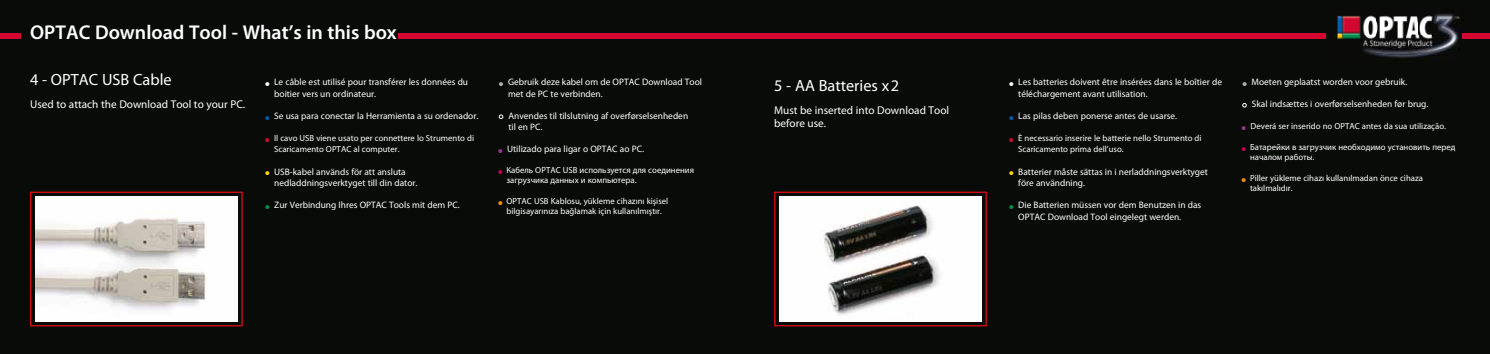
<style>
.page{position:relative;width:1490px;height:354px;background:#fff}
.page>*{position:absolute;margin:0;border:0;box-sizing:border-box;transform-origin:0 0}
.t1{font:600 20px "Myriad Pro";color:#fff}
.t2{font:16.25px "Myriad Pro";color:#fff}
.t3{font:11.25px/13.8px "Myriad Pro";color:#fff}
.t4{font:9.38px/11.5px "Myriad Pro";color:#fff}
.t5{font:8.75px/10px "Myriad Pro";color:#fff}
.s1{font-size:18.75px}
.s2{font-size:18.75px;color:#005da9}
.s3{font-size:18.75px;color:#d30630}
.s4{font-size:18.75px;color:#ffd500}
.s5{font-size:18.75px;color:#00924e}
.s6{font-size:18.75px;color:#b3b2b2}
.s7{font-size:18.75px;color:#96368b}
.s8{font-size:18.75px;color:#c60054}
.s9{font-size:18.75px;color:#f39200}
</style>
<div class="page">
<div style="left:746px;top:0;width:744px;height:354px;background:#090b09"></div>
<div style="left:746px;top:33px;width:589px;height:6px;background:#d30630"></div>
<div style="left:1462px;top:33px;width:28px;height:6px;background:#d30630"></div>
<svg style="left:1243px;top:103px;width:4px;height:4px"></svg>
<div style="left:774px;top:192px;width:213px;height:134px;border:1px solid #e30b13"></div>
<img style="left:779px;top:197px;width:203px;height:124px">
<div style="left:1326px;top:0;width:135px;height:63px;background:#090b09"></div>
<img style="left:1337px;top:13px;width:123px;height:49px">
<div style="left:0;top:0;width:746px;height:354px;background:#090b09"></div>
<svg style="left:499px;top:115px;width:4px;height:4px"></svg>
<div style="left:30px;top:192px;width:213px;height:134px;border:1px solid #e30b13"></div>
<img style="left:35px;top:197px;width:203px;height:124px">
<div style="left:399px;top:33px;width:347px;height:6px;background:#d30630"></div>
<div style="left:0;top:33px;width:20px;height:6px;background:#d30630"></div>
<h1 class="t1" style="left:30px;top:20px;width:368px">OPTAC Download Tool - What’s in this box</h1>
<h2 class="t2" style="left:30px;top:70px;width:143px">4 - OPTAC USB Cable</h2>
<p class="t3" style="left:30px;top:97px;width:217px">Used to attach the Download Tool to your PC.</p>
<p class="t4" style="left:274px;top:76px;width:195px;text-indent:-9px"><span class="s1">•</span> Le câble est utilisé pour transférer les données du boitier vers un ordinateur.</p>
<p class="t4" style="left:265px;top:110px;width:215px"><span class="s2">•</span> Se usa para conectar la Herramienta a su ordenador.</p>
<p class="t5" style="left:274px;top:132px;width:201px;line-height:11.5px;text-indent:-9px"><span class="s3">•</span> Il cavo USB viene usato per connettere lo Strumento di<br>Scaricamento OPTAC al computer.</p>
<p class="t4" style="left:274px;top:165px;width:145px;text-indent:-9px"><span class="s4">•</span> USB-kabel används för att ansluta nedladdningsverktyget till din dator.</p>
<p class="t4" style="left:265px;top:199px;width:197px"><span class="s5">•</span> Zur Verbindung Ihres OPTAC Tools mit dem PC.</p>
<p class="t4" style="left:508px;top:76px;width:196px;text-indent:-9px"><span class="s6">•</span> Gebruik deze kabel om de OPTAC Download Tool met de PC te verbinden.</p>
<p class="t4" style="left:508px;top:110px;width:181px">Anvendes til tilslutning af overførselsenheden til en PC.</p>
<p class="t4" style="left:498px;top:143px;width:148px"><span class="s7">•</span> Utilizado para ligar o OPTAC ao PC.</p>
<p class="t5" style="left:507px;top:165px;width:189px;text-indent:-9px"><span class="s8">•</span> Кабель OPTAC USB используется для соединения загрузчика данных и компьютера.</p>
<p class="t5" style="left:498px;top:196px;width:172px;text-align:center"><span class="s9">•</span> OPTAC USB Kablosu, yükleme cihazını kişisel bilgisayarınıza bağlamak için kullanılmıştır.</p>
<h2 class="t2" style="left:774px;top:76px;width:127px">5 - AA Batteries x2</h2>
<p class="t3" style="left:774px;top:103px;width:177px">Must be inserted into Download Tool before use.</p>
<p class="t4" style="left:1018px;top:76px;width:205px;text-indent:-9px"><span class="s1">•</span> Les batteries doivent être insérées dans le boîtier de téléchargement avant utilisation.</p>
<p class="t4" style="left:1009px;top:110px;width:170px"><span class="s2">•</span> Las pilas deben ponerse antes de usarse.</p>
<p class="t5" style="left:1018px;top:132px;width:185px;line-height:11.5px;text-indent:-9px"><span class="s3">•</span> È necessario inserire le batterie nello Strumento di<br>Scaricamento prima dell’uso.</p>
<p class="t4" style="left:1018px;top:165px;width:191px;text-indent:-9px"><span class="s4">•</span> Batterier måste sättas in i nerladdningsverktyget före användning.</p>
<p class="t4" style="left:1018px;top:199px;width:184px;text-indent:-9px"><span class="s5">•</span> Die Batterien müssen vor dem Benutzen in das<br>OPTAC Download Tool eingelegt werden.</p>
<p class="t4" style="left:1242px;top:76px;width:167px"><span class="s6">•</span> Moeten geplaatst worden voor gebruik.</p>
<p class="t4" style="left:1252px;top:98px;width:178px">Skal indsættes i overførselsenheden før brug.</p>
<p class="t5" style="left:1241px;top:121px;width:206px"><span class="s7">•</span> Deverá ser inserido no OPTAC antes da sua utilização.</p>
<p class="t5" style="left:1250px;top:142px;width:207px;text-indent:-9px"><span class="s8">•</span> Батарейки в загрузчик необходимо установить перед началом работы.</p>
<p class="t5" style="left:1250px;top:173px;width:175px;text-indent:-9px"><span class="s9">•</span> Piller yükleme cihazı kullanılmadan önce cihaza takılmalıdır.</p>
</div>
